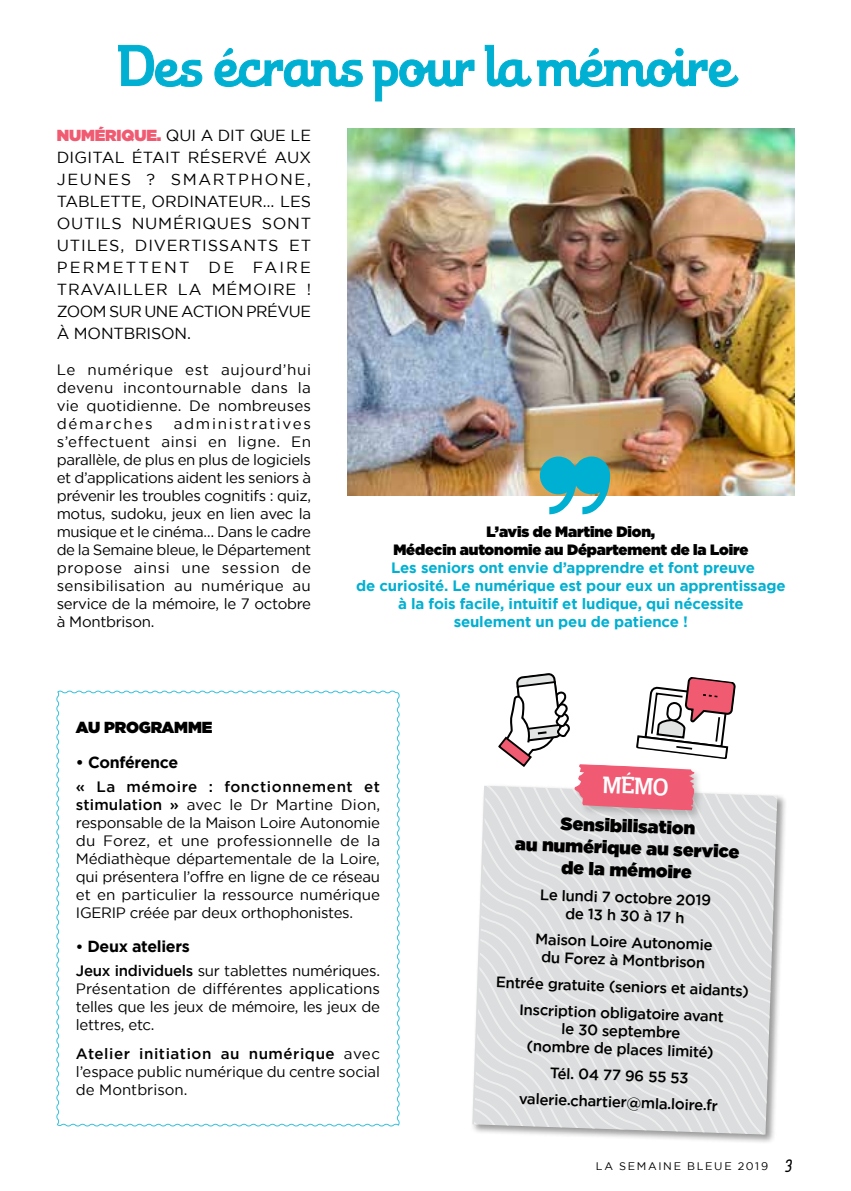
<style>
.page{position:relative;width:851px;height:1191px;background:#fff}
.page>*{position:absolute;margin:0;border:0;box-sizing:border-box;transform-origin:0 0}
.t1{font:56px "Theorem";color:#00b0d2}
.t2{font:23px "Theorem";color:#fff}
.t3{font:900 18px/22px "Gotham";color:#000;text-align:center}
.t4{font:16px/22px "Gotham";letter-spacing:-.01em;color:#000;text-align:justify}
.t5{font:700 16px "Gotham";letter-spacing:-.02em;color:#000}
.t6{font:900 16px "Gotham";letter-spacing:-.01em;color:#000}
.t7{font:15px/18px "Gotham";letter-spacing:-.01em;color:#000;text-align:justify}
.t8{font:500 15px/18px "Gotham";color:#000;text-align:center}
.t9{font:700 15px/18px "Gotham";letter-spacing:-.01em;color:#00b0d2;text-align:center}
.t10{font:900 15px/18px "Gotham";letter-spacing:-.01em;color:#000;text-align:center}
.t11{font:11px "Gotham";letter-spacing:.155em;color:#000}
.s1{font-weight:900;color:#f05b72}
.s2{font-weight:500}
.s3{font-size:15px}
.s4{font-family:"Rockeby Sc Two";font-weight:900;font-size:16px}
</style>
<div class="page">
<svg style="left:118px;top:44px;width:85px;height:43px"></svg>
<svg style="left:214px;top:48px;width:149px;height:40px"></svg>
<svg style="left:372px;top:59px;width:103px;height:43px"></svg>
<svg style="left:484px;top:44px;width:255px;height:44px"></svg>
<img style="left:347px;top:128px;width:447px;height:367px">
<svg style="left:56px;top:690px;width:344px;height:437px"></svg>
<div style="left:470px;top:783px;width:317px;height:361px;background:#000;opacity:.4"></div>
<svg style="left:540px;top:456px;width:70px;height:58px"></svg>
<svg style="left:474px;top:673px;width:303px;height:458px"></svg>
<h1 class="t1" style="left:118px;top:32px;width:616px">Des écrans pour la mémoire</h1>
<p class="t4" style="left:57px;top:124px;width:256px"><span class="s1">NUMÉRIQUE.</span> QUI A DIT QUE LE DIGITAL ÉTAIT RÉSERVÉ AUX JEUNES ? SMARTPHONE, TABLETTE, ORDINATEUR… LES OUTILS NUMÉRIQUES SONT UTILES, DIVERTISSANTS ET PERMETTENT DE FAIRE TRAVAILLER LA MÉMOIRE !<br>ZOOM SUR UNE ACTION PRÉVUE À MONTBRISON.</p>
<p class="t7" style="left:57px;top:360px;width:256px">Le numérique est aujourd’hui devenu incontournable dans la vie quotidienne. De nombreuses démarches</p>
<p class="t7" style="left:57px;top:414px;width:256px;text-indent:117px">administratives s’effectuent ainsi en ligne. En parallèle, de plus en plus de logiciels et d’applications aident les seniors à prévenir les troubles cognitifs : quiz, motus, sudoku, jeux en lien avec la musique et le cinéma… Dans le cadre de la Semaine bleue, le Département propose ainsi une session de sensibilisation au numérique au service de la mémoire, le 7 octobre à Montbrison.</p>
<p class="t10" style="left:393px;top:522px;width:356px">L’avis de Martine Dion,<br>Médecin autonomie au Département de la Loire</p>
<p class="t9" style="left:356px;top:558px;width:431px">Les seniors ont envie d’apprendre et font preuve<br>de curiosité. Le numérique est pour eux un apprentissage à la fois facile, intuitif et ludique, qui nécessite<br>seulement un peu de patience !</p>
<p class="t6" style="left:76px;top:715px;width:138px">AU PROGRAMME</p>
<p class="t5" style="left:76px;top:751px;width:104px">• Conférence</p>
<p class="t7" style="left:76px;top:777px;width:306px"><span class="s2">« La mémoire : fonctionnement et stimulation »</span> avec le Dr Martine Dion, responsable de la Maison Loire Autonomie du Forez, et une professionnelle de la Médiathèque départementale de la Loire, qui présentera l’offre en ligne de ce réseau et en particulier la ressource numérique IGERIP créée par deux orthophonistes.</p>
<p class="t5" style="left:76px;top:935px;width:115px"><span class="s3">•</span> Deux ateliers</p>
<p class="t7" style="left:76px;top:961px;width:305px"><span class="s2">Jeux individuels</span> sur tablettes numériques.<br>Présentation de différentes applications telles que les jeux de mémoire, les jeux de lettres, etc.</p>
<p class="t7" style="left:76px;top:1044px;width:305px"><span class="s2">Atelier initiation au numérique</span> avec l’espace public numérique du centre social de Montbrison.</p>
<h2 class="t2" style="left:603px;top:771px;width:66px;rotate:2deg">MÉMO</h2>
<p class="t3" style="left:516px;top:810px;width:226px;rotate:2deg">Sensibilisation<br>au numérique au service de la mémoire</p>
<p class="t8" style="left:540px;top:885px;width:172px;rotate:2deg">Le lundi 7 octobre 2019 de 13 h 30 à 17 h</p>
<p class="t8" style="left:535px;top:929px;width:179px;rotate:2deg">Maison Loire Autonomie du Forez à Montbrison</p>
<p class="t8" style="left:496px;top:968px;width:255px;line-height:26.6px;rotate:2deg">Entrée gratuite (seniors et aidants)<br>Inscription obligatoire avant</p>
<p class="t8" style="left:527px;top:1018px;width:188px;rotate:2deg">le 30 septembre<br>(nombre de places limité)</p>
<p class="t8" style="left:520px;top:1058px;width:201px;line-height:26.6px;rotate:2deg">Tél. 04 77 96 55 53 valerie.chartier@mla.loire.fr</p>
<p class="t11" style="left:595px;top:1159px;width:198px">LA SEMAINE BLEUE 2019 <span class="s4">3</span></p>
</div>
